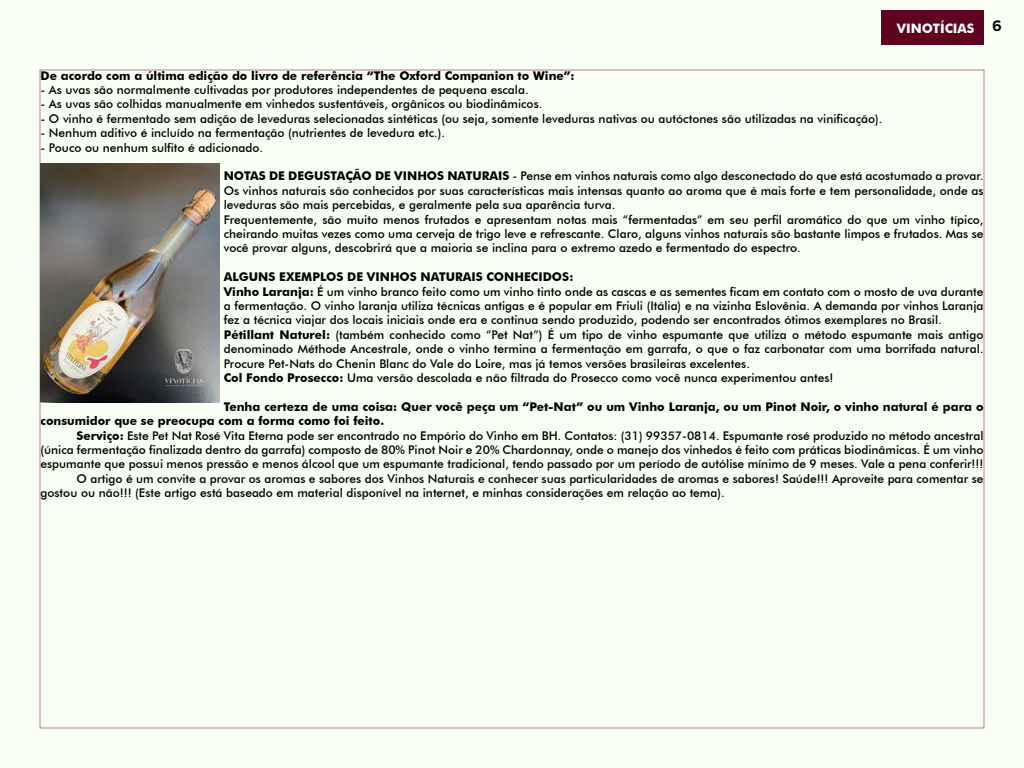
<style>
.page{position:relative;width:1024px;height:768px;background:#f9fff3}
.page>*{position:absolute;margin:0;border:0;box-sizing:border-box;transform-origin:0 0}
.t1{font:700 13px "Futura BT";color:#fff}
.t2{font:500 12px/14.4px "Futura BT";color:#000}
.t3{font:700 12px/14.4px "Futura BT";color:#000}
.s1{font-weight:700}
</style>
<div class="page">
<div style="left:882px;top:10px;width:102px;height:34px;background:#600320"></div>
<img style="left:40px;top:163px;width:180px;height:240px">
<p class="t1" style="left:897px;top:21px;width:106px">VINOTÍCIAS <sup>6</sup></p>
<p class="t3" style="left:40px;top:68px;width:536px">De acordo com a última edição do livro de referência “The Oxford Companion to Wine”:</p>
<p class="t2" style="left:40px;top:82px;width:490px">- As uvas são normalmente cultivadas por produtores independentes de pequena escala.</p>
<p class="t2" style="left:40px;top:97px;width:503px">- As uvas são colhidas manualmente em vinhedos sustentáveis, orgânicos ou biodinâmicos.</p>
<p class="t2" style="left:40px;top:111px;width:844px">- O vinho é fermentado sem adição de leveduras selecionadas sintéticas (ou seja, somente leveduras nativas ou autóctones são utilizadas na vinificação).</p>
<p class="t2" style="left:40px;top:126px;width:406px">- Nenhum aditivo é incluído na fermentação (nutrientes de levedura etc.).</p>
<p class="t2" style="left:40px;top:140px;width:224px">- Pouco ou nenhum sulfito é adicionado.</p>
<p class="t2" style="left:224px;top:169px;width:761px"><span class="s1">NOTAS DE DEGUSTAÇÃO DE VINHOS NATURAIS</span> - Pense em vinhos naturais como algo desconectado do que está acostumado a provar.<br>Os vinhos naturais são conhecidos por suas características mais intensas quanto ao aroma que é mais forte e tem personalidade, onde as leveduras são mais percebidas, e geralmente pela sua aparência turva.<br>Frequentemente, são muito menos frutados e apresentam notas mais “fermentadas” em seu perfil aromático do que um vinho típico, cheirando muitas vezes como uma cerveja de trigo leve e refrescante. Claro, alguns vinhos naturais são bastante limpos e frutados. Mas se você provar alguns, descobrirá que a maioria se inclina para o extremo azedo e fermentado do espectro.</p>
<p class="t2" style="left:224px;top:270px;width:761px"><span class="s1">ALGUNS EXEMPLOS DE VINHOS NATURAIS CONHECIDOS:<br>Vinho Laranja:</span> É um vinho branco feito como um vinho tinto onde as cascas e as sementes ficam em contato com o mosto de uva durante a fermentação. O vinho laranja utiliza técnicas antigas e é popular em Friuli (Itália) e na vizinha Eslovênia. A demanda por vinhos Laranja fez a técnica viajar dos locais iniciais onde era e continua sendo produzido, podendo ser encontrados ótimos exemplares no Brasil.<br><span class="s1">Pétillant Naturel:</span> (também conhecido como “Pet Nat”) É um tipo de vinho espumante que utiliza o método espumante mais antigo denominado Méthode Ancestrale, onde o vinho termina a fermentação em garrafa, o que o faz carbonatar com uma borrifada natural.<br>Procure Pet-Nats do Chenin Blanc do Vale do Loire, mas já temos versões brasileiras excelentes.<br><span class="s1">Col Fondo Prosecco:</span> Uma versão descolada e não filtrada do Prosecco como você nunca experimentou antes!</p>
<p class="t3" style="left:40px;top:399px;width:944px;text-indent:183px">Tenha certeza de uma coisa: Quer você peça um “Pet-Nat” ou um Vinho Laranja, ou um Pinot Noir, o vinho natural é para o consumidor que se preocupa com a forma como foi feito.</p>
<p class="t2" style="left:76px;top:428px;width:909px"><span class="s1">Serviço:</span> Este Pet Nat Rosé Vita Eterna pode ser encontrado no Empório do Vinho em BH. Contatos: (31) 99357-0814. Espumante rosé produzido no método ancestral</p>
<p class="t2" style="left:40px;top:442px;width:944px">(única fermentação finalizada dentro da garrafa) composto de 80% Pinot Noir e 20% Chardonnay, onde o manejo dos vinhedos é feito com práticas biodinâmicas. É um vinho</p>
<p class="t2" style="left:40px;top:457px;width:944px">espumante que possui menos pressão e menos álcool que um espumante tradicional, tendo passado por um período de autólise mínimo de 9 meses. Vale a pena conferir!!!</p>
<p class="t2" style="left:76px;top:471px;width:909px">O artigo é um convite a provar os aromas e sabores dos Vinhos Naturais e conhecer suas particularidades de aromas e sabores! Saúde!!! Aproveite para comentar se</p>
<p class="t2" style="left:40px;top:486px;width:686px">gostou ou não!!! (Este artigo está baseado em material disponível na internet, e minhas considerações em relação ao tema).</p>
</div>
